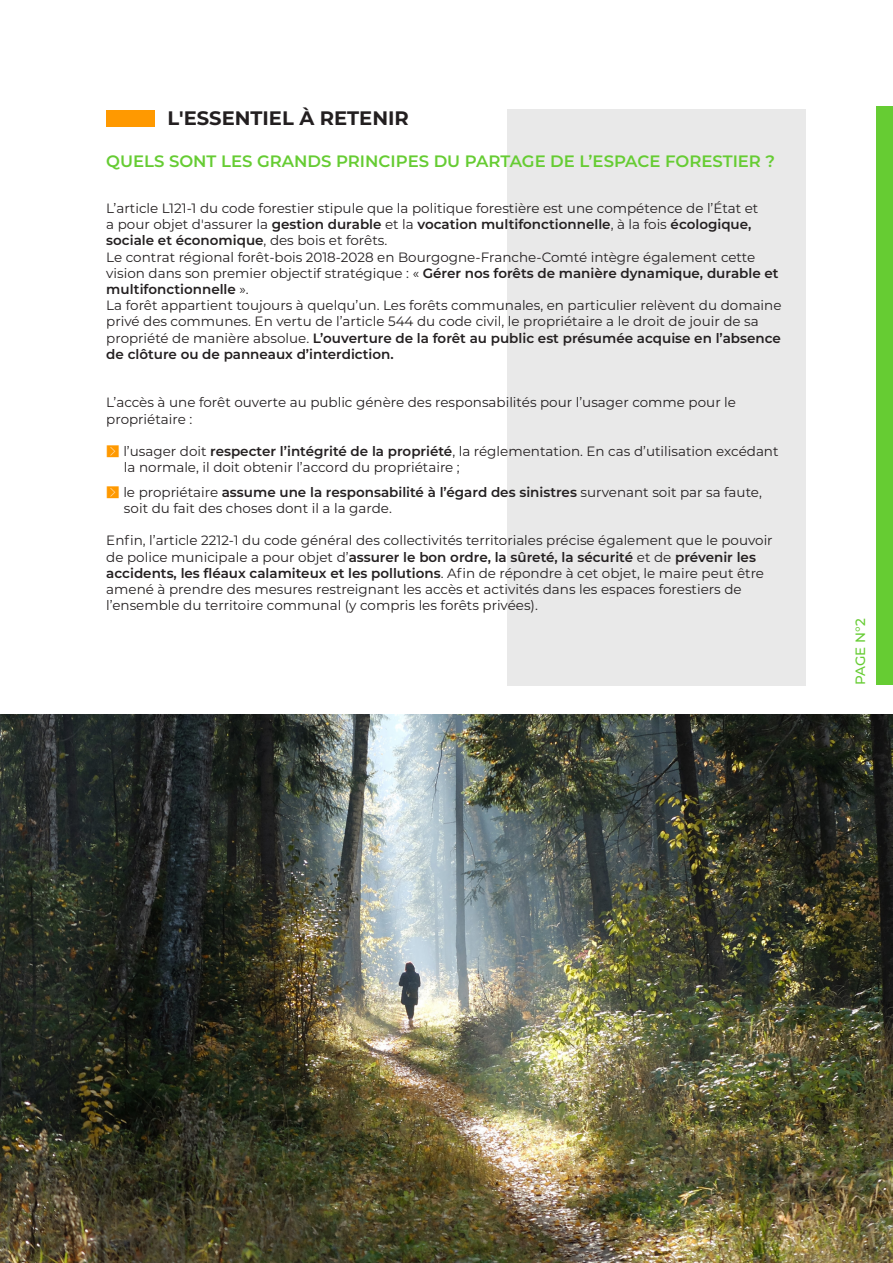
<style>
.page{position:relative;width:893px;height:1263px;background:#fff}
.page>*{position:absolute;margin:0;border:0;box-sizing:border-box;transform-origin:0 0}
.t1{font:700 19.5px "Montserrat";color:#231f20}
.t2{font:600 16.5px "Montserrat";color:#6c3}
.t3{font:13.5px/16.2px "Montserrat";color:#231f20}
.t4{font:500 13.5px "Montserrat";color:#6c3}
.s1{font-weight:600}
</style>
<div class="page">
<div style="left:507px;top:110px;width:299px;height:576px;background:#e9e9e9"></div>
<div style="left:106px;top:111px;width:48px;height:16px;background:#f90"></div>
<div style="left:877px;top:106px;width:16px;height:579px;background:#6c3"></div>
<img style="left:0;top:714px;width:893px;height:549px">
<p class="t1" style="left:167px;top:104px;width:243px">L'ESSENTIEL À RETENIR</p>
<p class="t2" style="left:106px;top:149px;width:670px">QUELS SONT LES GRANDS PRINCIPES DU PARTAGE DE L’ESPACE FORESTIER ?</p>
<p class="t3" style="left:106px;top:200px;width:654px">L’article L121-1 du code forestier stipule que la politique forestière est une compétence de l’État et a pour objet d'assurer la <span class="s1">gestion durable</span> et la <span class="s1">vocation multifonctionnelle</span>, à la fois <span class="s1">écologique, sociale et économique</span>, des bois et forêts.</p>
<p class="t3" style="left:106px;top:248px;width:674px">Le contrat régional forêt-bois 2018-2028 en Bourgogne-Franche-Comté intègre également cette vision dans son premier objectif stratégique : « <span class="s1">Gérer nos forêts de manière dynamique, durable et multifonctionnelle</span> ».</p>
<p class="t3" style="left:106px;top:297px;width:677px">La forêt appartient toujours à quelqu’un. Les forêts communales, en particulier relèvent du domaine privé des communes. En vertu de l’article 544 du code civil, le propriétaire a le droit de jouir de sa propriété de manière absolue. <span class="s1">L’ouverture de la forêt au public est présumée acquise en l’absence de clôture ou de panneaux d’interdiction.</span></p>
<p class="t3" style="left:106px;top:394px;width:631px">L’accès à une forêt ouverte au public génère des responsabilités pour l’usager comme pour le propriétaire :</p>
<p class="t3" style="left:123px;top:443px;width:657px">l’usager doit <span class="s1">respecter l’intégrité de la propriété</span>, la réglementation. En cas d’utilisation excédant la normale, il doit obtenir l’accord du propriétaire ;</p>
<p class="t3" style="left:123px;top:483px;width:640px">le propriétaire <span class="s1">assume une la responsabilité à l’égard des sinistres</span> survenant soit par sa faute, soit du fait des choses dont il a la garde.</p>
<p class="t3" style="left:106px;top:532px;width:668px">Enfin, l’article 2212-1 du code général des collectivités territoriales précise également que le pouvoir de police municipale a pour objet d’<span class="s1">assurer le bon ordre, la sûreté, la sécurité</span> et de <span class="s1">prévenir les accidents, les fléaux calamiteux et les pollutions</span>. Afin de répondre à cet objet, le maire peut être amené à prendre des mesures restreignant les accès et activités dans les espaces forestiers de l’ensemble du territoire communal (y compris les forêts privées).</p>
<p class="t4" style="left:851px;top:685px;width:68px;rotate:-90deg">PAGE N°2</p>
</div>
